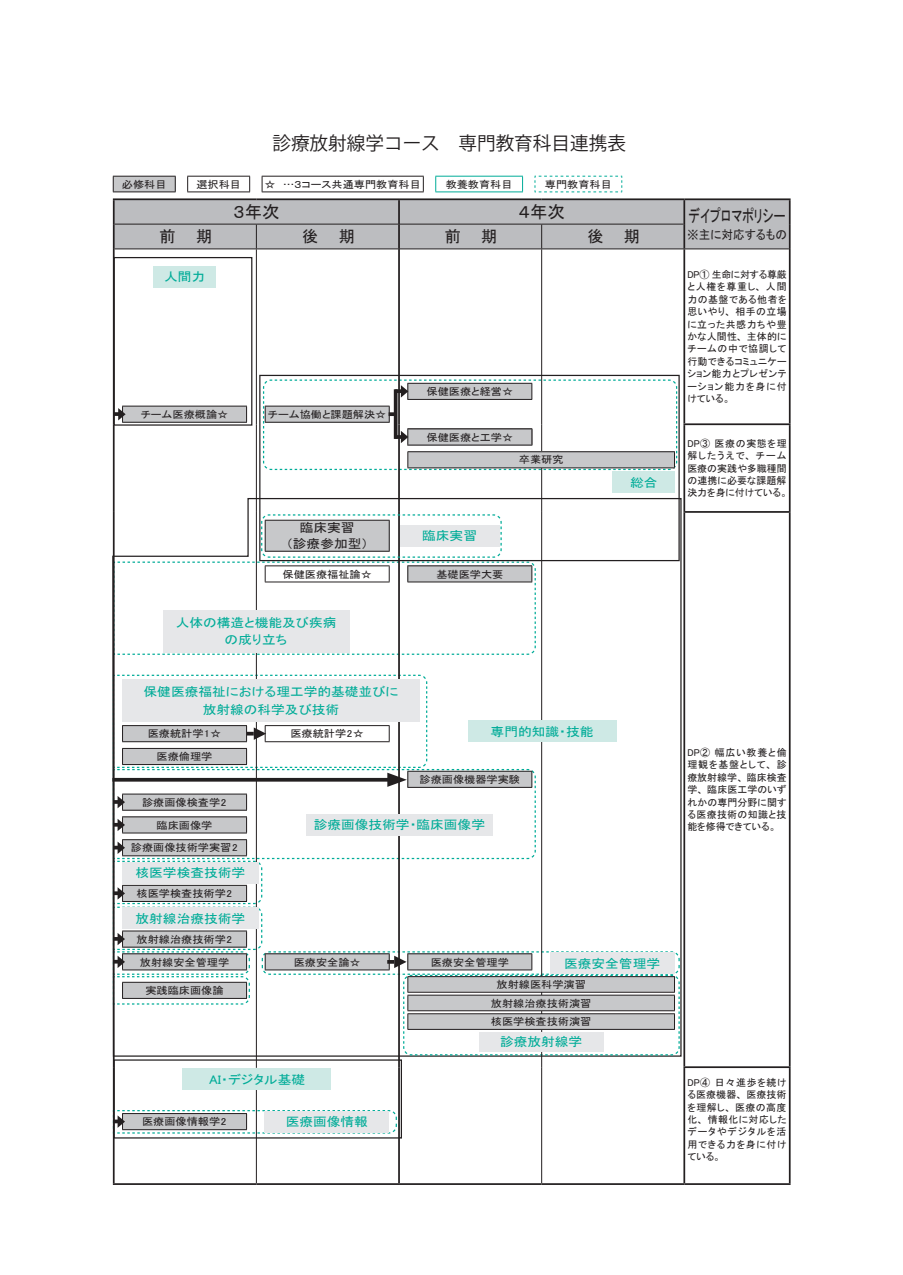
<style>
.page{position:relative;width:903px;height:1275px;background:#fff}
.page>*{position:absolute;margin:0;border:0;box-sizing:border-box;transform-origin:0 0}
.t1{font:700 18.55px "Shin Go Pr 6 De";color:#231f20}
.t2{font:17.32px "MS P Gothic";color:#231f20;scale:.7 1}
.t3{font:17.32px "MS P Gothic";color:#231f20}
.t4{font:16.1px "MS P Gothic";color:#231f20}
.t5{font:12.42px/17.3px "MS P Gothic";color:#00ac98;text-align:center;scale:1.1 1}
.t6{font:12.42px/16.1px "MS P Gothic";color:#231f20;text-align:center;scale:1.1 1}
.t7{font:12.42px "MS P Gothic";color:#231f20;scale:.94 1}
.t8{font:10.15px "MS P Gothic";color:#231f20;scale:1.1 1}
.t9{font:9.97px/12.4px "MS P Gothic";letter-spacing:.03em;color:#231f20;text-align:justify}
</style>
<div class="page">
<svg style="left:112px;top:497px;width:570px;height:560px"></svg>
<div style="left:259px;top:375px;width:421px;height:186px;border:1px solid #231f20"></div>
<hr style="left:113px;top:198px;width:143px;height:2px;background:#231f20">
<hr style="left:113px;top:200px;width:2px;height:24px;background:#231f20">
<hr style="left:256px;top:198px;width:143px;height:2px;background:#231f20">
<hr style="left:399px;top:198px;width:143px;height:2px;background:#231f20">
<hr style="left:542px;top:198px;width:142px;height:2px;background:#231f20">
<hr style="left:684px;top:198px;width:106px;height:2px;background:#231f20">
<hr style="left:113px;top:224px;width:2px;height:25px;background:#231f20">
<hr style="left:113px;top:249px;width:2px;height:175px;background:#231f20">
<hr style="left:683px;top:249px;width:2px;height:174px;background:#231f20">
<hr style="left:789px;top:249px;width:1px;height:174px;background:#231f20">
<hr style="left:113px;top:424px;width:2px;height:88px;background:#231f20">
<hr style="left:683px;top:423px;width:107px;height:2px;background:#231f20">
<hr style="left:683px;top:425px;width:2px;height:86px;background:#231f20">
<hr style="left:789px;top:425px;width:1px;height:86px;background:#231f20">
<hr style="left:113px;top:512px;width:2px;height:555px;background:#231f20">
<hr style="left:683px;top:511px;width:107px;height:2px;background:#231f20">
<hr style="left:683px;top:513px;width:2px;height:553px;background:#231f20">
<hr style="left:789px;top:513px;width:1px;height:553px;background:#231f20">
<hr style="left:113px;top:1067px;width:2px;height:116px;background:#231f20">
<hr style="left:683px;top:1066px;width:107px;height:2px;background:#231f20">
<hr style="left:683px;top:1068px;width:2px;height:115px;background:#231f20">
<hr style="left:789px;top:1068px;width:1px;height:115px;background:#231f20">
<hr style="left:113px;top:1183px;width:143px;height:2px;background:#231f20">
<hr style="left:256px;top:1183px;width:143px;height:2px;background:#231f20">
<hr style="left:399px;top:1183px;width:143px;height:2px;background:#231f20">
<hr style="left:542px;top:1183px;width:142px;height:2px;background:#231f20">
<hr style="left:684px;top:1183px;width:106px;height:2px;background:#231f20">
<svg style="left:114px;top:199px;width:676px;height:50px;background:#b3b3b6"></svg>
<hr style="left:115px;top:249px;width:141px;height:1px;background:#231f20">
<hr style="left:256px;top:249px;width:142px;height:1px;background:#231f20">
<hr style="left:256px;top:249px;width:1px;height:175px;background:#231f20">
<hr style="left:400px;top:249px;width:142px;height:1px;background:#231f20">
<hr style="left:542px;top:249px;width:142px;height:1px;background:#231f20">
<hr style="left:541px;top:249px;width:1px;height:175px;background:#231f20">
<hr style="left:684px;top:249px;width:105px;height:1px;background:#231f20">
<hr style="left:256px;top:424px;width:1px;height:88px;background:#231f20">
<hr style="left:541px;top:424px;width:1px;height:88px;background:#231f20">
<hr style="left:256px;top:512px;width:1px;height:555px;background:#231f20">
<hr style="left:541px;top:512px;width:1px;height:555px;background:#231f20">
<hr style="left:256px;top:1067px;width:1px;height:116px;background:#231f20">
<hr style="left:541px;top:1067px;width:1px;height:116px;background:#231f20">
<hr style="left:398px;top:200px;width:2px;height:24px;background:#231f20">
<hr style="left:398px;top:224px;width:2px;height:25px;background:#231f20">
<hr style="left:398px;top:249px;width:2px;height:175px;background:#231f20">
<hr style="left:398px;top:424px;width:2px;height:88px;background:#231f20">
<hr style="left:398px;top:512px;width:2px;height:555px;background:#231f20">
<hr style="left:398px;top:1067px;width:2px;height:116px;background:#231f20">
<div style="left:113px;top:257px;width:139px;height:169px;border:1px solid #231f20"></div>
<div style="left:113px;top:176px;width:62px;height:16px;background:#c7c8ca"></div>
<hr style="left:113px;top:176px;width:63px;height:1px;background:#231f20">
<hr style="left:113px;top:192px;width:63px;height:1px;background:#231f20">
<svg style="left:113px;top:177px;width:1px;height:15px"></svg>
<svg style="left:175px;top:177px;width:1px;height:15px"></svg>
<hr style="left:187px;top:176px;width:63px;height:1px;background:#231f20">
<hr style="left:187px;top:192px;width:63px;height:1px;background:#231f20">
<svg style="left:187px;top:177px;width:1px;height:15px"></svg>
<svg style="left:249px;top:177px;width:1px;height:15px"></svg>
<hr style="left:262px;top:176px;width:162px;height:1px;background:#231f20">
<hr style="left:262px;top:192px;width:162px;height:1px;background:#231f20">
<svg style="left:262px;top:177px;width:1px;height:15px"></svg>
<svg style="left:423px;top:177px;width:1px;height:15px"></svg>
<hr style="left:435px;top:176px;width:88px;height:1px;background:#00ac98">
<hr style="left:435px;top:192px;width:88px;height:1px;background:#00ac98">
<svg style="left:435px;top:177px;width:1px;height:15px"></svg>
<svg style="left:522px;top:177px;width:1px;height:15px"></svg>
<svg style="left:535px;top:176px;width:87px;height:17px"></svg>
<div style="left:123px;top:406px;width:124px;height:16px;background:#c7c8ca"></div>
<hr style="left:122px;top:406px;width:125px;height:1px;background:#231f20">
<hr style="left:122px;top:422px;width:125px;height:1px;background:#231f20">
<svg style="left:246px;top:406px;width:1px;height:16px"></svg>
<div style="left:154px;top:266px;width:62px;height:21px;background:#cee9e5"></div>
<svg style="left:114px;top:406px;width:12px;height:16px"></svg>
<div style="left:613px;top:472px;width:62px;height:21px;background:#cee9e5"></div>
<svg style="left:262px;top:379px;width:416px;height:92px"></svg>
<svg style="left:114px;top:514px;width:422px;height:141px"></svg>
<div style="left:163px;top:610px;width:186px;height:42px;background:#e6e7e9"></div>
<div style="left:182px;top:1069px;width:149px;height:21px;background:#cee9e5"></div>
<svg style="left:112px;top:674px;width:568px;height:382px"></svg>
<svg style="left:112px;top:1109px;width:285px;height:25px"></svg>
<h1 class="t1" style="left:272px;top:133px;width:355px">診療放射線学コース　専門教育科目連携表</h1>
<p class="t8" style="left:122px;top:179px;width:42px">必修科目</p>
<p class="t8" style="left:196px;top:179px;width:42px">選択科目</p>
<p class="t8" style="left:264px;top:179px;width:144px">☆　…３コース共通専門教育科目</p>
<p class="t8" style="left:446px;top:179px;width:62px">教養教育科目</p>
<p class="t8" style="left:545px;top:179px;width:62px">専門教育科目</p>
<h2 class="t3" style="left:233px;top:203px;width:48px">３年次</h2>
<h2 class="t3" style="left:518px;top:203px;width:48px">４年次</h2>
<h2 class="t2" style="left:688px;top:207px;width:140px">デイプロマポリシー</h2>
<h3 class="t4" style="left:160px;top:228px;width:54px">前　期</h3>
<h3 class="t4" style="left:302px;top:228px;width:54px">後　期</h3>
<h3 class="t4" style="left:445px;top:228px;width:54px">前　期</h3>
<h3 class="t4" style="left:587px;top:228px;width:54px">後　期</h3>
<p class="t7" style="left:687px;top:228px;width:108px">※主に対応するもの</p>
<p class="t9" style="left:687px;top:268px;width:101px">DP① 生命に対する尊厳と人権を尊重し、人間力の基盤である他者を思いやり、相手の立場に立った共感力ちや豊かな人間性、主体的にチームの中で協調して行動できるコミュニケーション能力とプレゼンテーション能力を身に付けている。</p>
<p class="t9" style="left:687px;top:437px;width:102px;text-align:left">DP③ 医療の実態を理解したうえで、チーム医療の実践や多職種間の連携に必要な課題解決力を身に付けている。</p>
<p class="t5" style="left:164px;top:268px;width:39px">人間力</p>
<p class="t8" style="left:426px;top:386px;width:80px">保健医療と経営☆</p>
<p class="t8" style="left:430px;top:432px;width:73px">コンピュータ基礎</p>
<p class="t8" style="left:141px;top:409px;width:81px">チーム医療概論☆</p>
<p class="t8" style="left:268px;top:409px;width:109px">チーム協働と課題解決☆</p>
<p class="t8" style="left:426px;top:432px;width:80px">保健医療と工学☆</p>
<p class="t8" style="left:519px;top:455px;width:42px">卒業研究</p>
<p class="t5" style="left:630px;top:473px;width:26px">総合</p>
<p class="t6" style="left:286px;top:520px;width:76px">臨床実習<br>（診療参加型）</p>
<p class="t8" style="left:283px;top:569px;width:83px">保健医療福祉論☆</p>
<p class="t5" style="left:176px;top:614px;width:148px">人体の構造と機能及び疾病の成り立ち</p>
<p class="t5" style="left:144px;top:683px;width:233px">保健医療福祉における理工学的基礎並びに放射線の科学及び技術</p>
<p class="t8" style="left:157px;top:751px;width:52px">医療倫理学</p>
<p class="t8" style="left:148px;top:729px;width:68px">医療統計学1☆</p>
<p class="t8" style="left:290px;top:729px;width:68px">医療統計学2☆</p>
<p class="t5" style="left:422px;top:527px;width:51px">臨床実習</p>
<p class="t8" style="left:436px;top:569px;width:62px">基礎医学大要</p>
<p class="t5" style="left:491px;top:722px;width:95px">専門的知識・技能</p>
<p class="t8" style="left:420px;top:774px;width:93px">診療画像機器学実験</p>
<p class="t8" style="left:142px;top:797px;width:78px">診療画像検査学2</p>
<p class="t8" style="left:157px;top:820px;width:52px">臨床画像学</p>
<p class="t8" style="left:131px;top:843px;width:98px">診療画像技術学実習2</p>
<p class="t8" style="left:137px;top:888px;width:88px">核医学検査技術学2</p>
<p class="t8" style="left:137px;top:934px;width:88px">放射線治療技術学2</p>
<p class="t8" style="left:140px;top:957px;width:83px">放射線安全管理学</p>
<p class="t8" style="left:145px;top:985px;width:73px">実践臨床画像論</p>
<p class="t5" style="left:136px;top:864px;width:101px">核医学検査技術学</p>
<p class="t5" style="left:136px;top:910px;width:101px">放射線治療技術学</p>
<p class="t5" style="left:314px;top:816px;width:157px">診療画像技術学・臨床画像学</p>
<p class="t8" style="left:294px;top:957px;width:62px">医療安全論☆</p>
<p class="t8" style="left:431px;top:957px;width:73px">医療安全管理学</p>
<p class="t5" style="left:564px;top:954px;width:89px">医療安全管理学</p>
<p class="t8" style="left:496px;top:979px;width:83px">放射線医科学演習</p>
<p class="t8" style="left:491px;top:1016px;width:93px">核医学検査技術演習</p>
<p class="t8" style="left:491px;top:998px;width:93px">放射線治療技術演習</p>
<p class="t5" style="left:500px;top:1033px;width:76px">診療放射線学</p>
<p class="t5" style="left:209px;top:1071px;width:89px">AI・デジタル基礎</p>
<p class="t8" style="left:142px;top:1116px;width:78px">医療画像情報学2</p>
<p class="t5" style="left:286px;top:1113px;width:76px">医療画像情報</p>
<p class="t9" style="left:687px;top:746px;width:101px">DP② 幅広い教養と倫理観を基盤として、診療放射線学、臨床検査学、臨床医工学のいずれかの専門分野に関する医療技術の知識と技能を修得できている。</p>
<p class="t9" style="left:687px;top:1076px;width:101px">DP④ 日々進歩を続ける医療機器、医療技術を理解し、医療の高度化、情報化に対応したデータやデジタルを活用できる力を身に付けている。</p>
</div>
